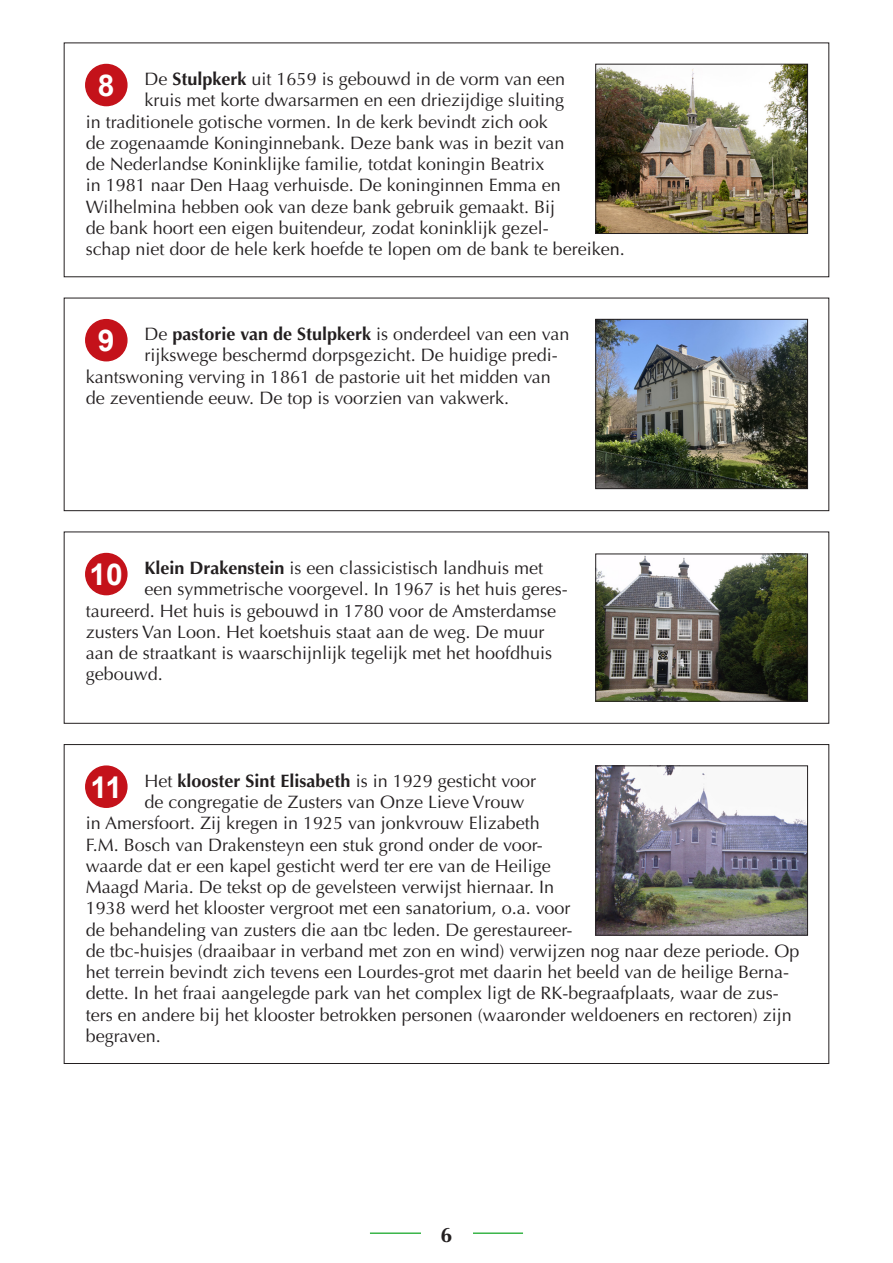
<style>
.page{position:relative;width:893px;height:1263px;background:#fff}
.page>*{position:absolute;margin:0;border:0;box-sizing:border-box;transform-origin:0 0}
.Nummer_diap_objectom{font:700 30px "Arial";color:#fff}
.t1{font:700 21px "Optima";color:#231f20}
.Objectomschrijving{font:18px "Optima";color:#231f20}
.s1{font-weight:700}
</style>
<div class="page">
<hr style="left:370px;top:1232px;width:153px;height:2px;background:#3ab54a">
<div style="left:421px;top:1199px;width:51px;height:43px;background:#fff"></div>
<div style="left:64px;top:298px;width:765px;height:213px;border:1px solid #231f20"></div>
<img style="left:597px;top:321px;width:209px;height:166px">
<div style="left:595px;top:319px;width:213px;height:170px;border:1px solid #231f20"></div>
<div style="left:86px;top:320px;width:41px;height:41px;background:#c4121a;border-radius:50%"></div>
<div style="left:85px;top:319px;width:43px;height:42px;border:2px solid #c4121a;border-radius:50%"></div>
<div style="left:64px;top:531px;width:765px;height:193px;border:1px solid #231f20"></div>
<img style="left:597px;top:556px;width:209px;height:144px">
<div style="left:595px;top:554px;width:213px;height:148px;border:1px solid #231f20"></div>
<div style="left:86px;top:554px;width:41px;height:41px;background:#c4121a;border-radius:50%"></div>
<div style="left:85px;top:553px;width:43px;height:42px;border:2px solid #c4121a;border-radius:50%"></div>
<img style="left:597px;top:767px;width:209px;height:166px">
<div style="left:595px;top:765px;width:213px;height:170px;border:1px solid #231f20"></div>
<div style="left:86px;top:766px;width:41px;height:41px;background:#c4121a;border-radius:50%"></div>
<div style="left:85px;top:765px;width:43px;height:43px;border:2px solid #c4121a;border-radius:50%"></div>
<img style="left:597px;top:66px;width:209px;height:166px">
<div style="left:595px;top:64px;width:213px;height:170px;border:1px solid #231f20"></div>
<div style="left:86px;top:65px;width:41px;height:41px;background:#c4121a;border-radius:50%"></div>
<div style="left:85px;top:64px;width:43px;height:42px;border:2px solid #c4121a;border-radius:50%"></div>
<p class="Objectomschrijving" style="left:145px;top:68px;width:422px">De <span class="s1">Stulpkerk</span> uit 1659 is gebouwd in de vorm van een</p>
<p class="Objectomschrijving" style="left:145px;top:90px;width:421px">kruis met korte dwarsarmen en een driezijdige sluiting</p>
<p class="Objectomschrijving" style="left:86px;top:111px;width:464px">in traditionele gotische vormen. In de kerk bevindt zich ook</p>
<p class="Objectomschrijving" style="left:86px;top:132px;width:480px">de zogenaamde Koninginnebank. Deze bank was in bezit van</p>
<p class="Objectomschrijving" style="left:86px;top:154px;width:460px">de Nederlandse Koninklijke familie, totdat koningin Beatrix</p>
<p class="Objectomschrijving" style="left:86px;top:175px;width:476px">in 1981 naar Den Haag verhuisde. De koninginnen Emma en</p>
<p class="Objectomschrijving" style="left:86px;top:196px;width:471px">Wilhelmina hebben ook van deze bank gebruik gemaakt. Bij</p>
<p class="Objectomschrijving" style="left:86px;top:217px;width:464px">de bank hoort een eigen buitendeur, zodat koninklijk gezel-</p>
<p class="Objectomschrijving" style="left:86px;top:239px;width:540px">schap niet door de hele kerk hoefde te lopen om de bank te bereiken.</p>
<p class="Nummer_diap_objectom" style="left:98px;top:66px;width:18px">8</p>
<p class="Objectomschrijving" style="left:145px;top:324px;width:426px">De <span class="s1">pastorie van de Stulpkerk</span> is onderdeel van een van</p>
<p class="Objectomschrijving" style="left:145px;top:345px;width:415px">rijkswege beschermd dorpsgezicht. De huidige predi-</p>
<p class="Objectomschrijving" style="left:86px;top:366px;width:467px">kantswoning verving in 1861 de pastorie uit het midden van</p>
<p class="Objectomschrijving" style="left:86px;top:387px;width:425px">de zeventiende eeuw. De top is voorzien van vakwerk.</p>
<p class="Nummer_diap_objectom" style="left:98px;top:321px;width:18px">9</p>
<p class="Objectomschrijving" style="left:145px;top:557px;width:400px"><span class="s1">Klein Drakenstein</span> is een classicistisch landhuis met</p>
<p class="Objectomschrijving" style="left:145px;top:579px;width:425px">een symmetrische voorgevel. In 1967 is het huis geres-</p>
<p class="Objectomschrijving" style="left:86px;top:600px;width:472px">taureerd. Het huis is gebouwd in 1780 voor de Amsterdamse</p>
<p class="Objectomschrijving" style="left:86px;top:621px;width:460px">zusters Van Loon. Het koetshuis staat aan de weg. De muur</p>
<p class="Objectomschrijving" style="left:86px;top:643px;width:468px">aan de straatkant is waarschijnlijk tegelijk met het hoofdhuis</p>
<p class="Objectomschrijving" style="left:86px;top:664px;width:79px">gebouwd.</p>
<p class="Nummer_diap_objectom" style="left:90px;top:555px;width:35px">10</p>
<p class="Objectomschrijving" style="left:145px;top:770px;width:393px">Het <span class="s1">klooster Sint Elisabeth</span> is in 1929 gesticht voor</p>
<p class="Objectomschrijving" style="left:145px;top:791px;width:381px">de congregatie de Zusters van Onze Lieve Vrouw</p>
<p class="Objectomschrijving" style="left:86px;top:813px;width:456px">in Amersfoort. Zij kregen in 1925 van jonkvrouw Elizabeth</p>
<p class="Objectomschrijving" style="left:86px;top:834px;width:458px">F.M. Bosch van Drakensteyn een stuk grond onder de voor-</p>
<p class="Objectomschrijving" style="left:86px;top:855px;width:467px">waarde dat er een kapel gesticht werd ter ere van de Heilige</p>
<p class="Objectomschrijving" style="left:86px;top:876px;width:470px">Maagd Maria. De tekst op de gevelsteen verwijst hiernaar. In</p>
<p class="Objectomschrijving" style="left:86px;top:898px;width:486px">1938 werd het klooster vergroot met een sanatorium, o.a. voor</p>
<p class="Objectomschrijving" style="left:86px;top:919px;width:488px">de behandeling van zusters die aan tbc leden. De gerestaureer-</p>
<p class="Objectomschrijving" style="left:86px;top:940px;width:715px">de tbc-huisjes (draaibaar in verband met zon en wind) verwijzen nog naar deze periode. Op</p>
<p class="Objectomschrijving" style="left:86px;top:961px;width:705px">het terrein bevindt zich tevens een Lourdes-grot met daarin het beeld van de heilige Berna-</p>
<p class="Objectomschrijving" style="left:86px;top:983px;width:695px">dette. In het fraai aangelegde park van het complex ligt de RK-begraafplaats, waar de zus-</p>
<p class="Objectomschrijving" style="left:86px;top:1004px;width:707px">ters en andere bij het klooster betrokken personen (waaronder weldoeners en rectoren) zijn</p>
<p class="Objectomschrijving" style="left:86px;top:1025px;width:77px">begraven.</p>
<p class="Nummer_diap_objectom" style="left:90px;top:767px;width:33px">11</p>
<p class="t1" style="left:441px;top:1222px;width:13px">6</p>
</div>
